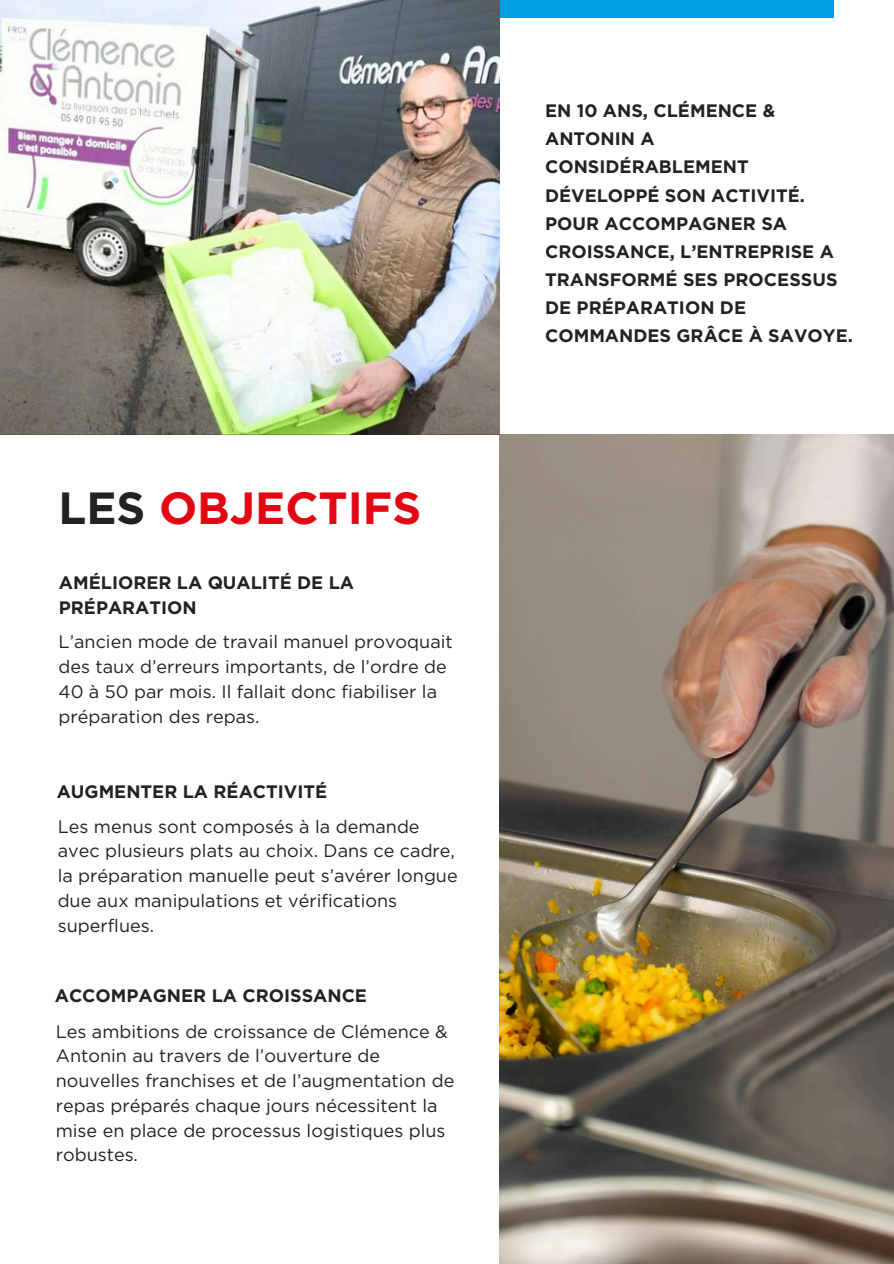
<style>
.page{position:relative;width:894px;height:1264px;background:#fff}
.page>*{position:absolute;margin:0;border:0;box-sizing:border-box;transform-origin:0 0}
.t1{font:700 45px "Gotham";color:#e30613}
.t2{font:18px/24.8px "Gotham";color:#222}
.t3{font:700 18px/28.2px "Gotham";color:#222}
.s1{color:#222}
</style>
<div class="page">
<img style="left:499px;top:434px;width:394px;height:829px">
<div style="left:123px;top:0;width:710px;height:17px;background:#009fe3"></div>
<img style="left:0;top:0;width:500px;height:435px">
<p class="t1" style="left:59px;top:488px;width:364px"><span class="s1">LES</span> OBJECTIFS</p>
<p class="t3" style="left:59px;top:571px;width:296px;line-height:24.8px">AMÉLIORER LA QUALITÉ DE LA<br>PRÉPARATION</p>
<h2 class="t2" style="left:59px;top:630px;width:395px">L’ancien mode de travail manuel provoquait des taux d’erreurs importants, de l’ordre de 40 à 50 par mois. Il fallait donc fiabiliser la préparation des repas.</h2>
<h1 class="t3" style="left:57px;top:778px;width:272px">AUGMENTER LA RÉACTIVITÉ</h1>
<h2 class="t2" style="left:58px;top:814px;width:401px">Les menus sont composés à la demande avec plusieurs plats au choix. Dans ce cadre, la préparation manuelle peut s’avérer longue due aux manipulations et vérifications superflues.</h2>
<h2 class="t3" style="left:55px;top:982px;width:313px">ACCOMPAGNER LA CROISSANCE</h2>
<p class="t2" style="left:56px;top:1019px;width:400px">Les ambitions de croissance de Clémence &amp; Antonin au travers de l’ouverture de nouvelles franchises et de l’augmentation de repas préparés chaque jours nécessitent la mise en place de processus logistiques plus robustes.</p>
<h2 class="t3" style="left:545px;top:98px;width:309px">EN 10 ANS, CLÉMENCE &amp;<br>ANTONIN A<br>CONSIDÉRABLEMENT<br>DÉVELOPPÉ SON ACTIVITÉ.<br>POUR ACCOMPAGNER SA<br>CROISSANCE, L’ENTREPRISE A<br>TRANSFORMÉ SES PROCESSUS<br>DE PRÉPARATION DE<br>COMMANDES GRÂCE À SAVOYE.</h2>
</div>
